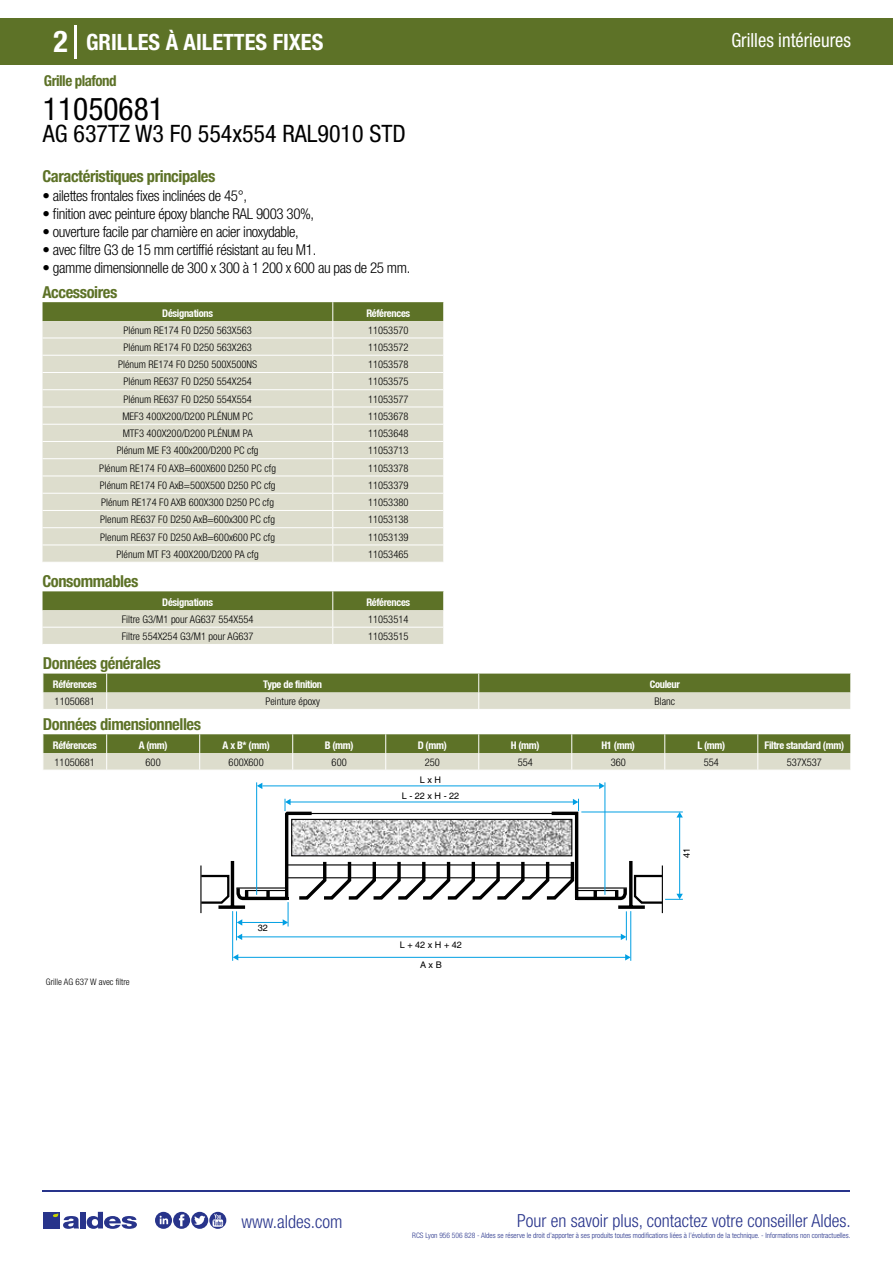
<style>
.page{position:relative;width:893px;height:1263px;background:#fff}
.page>*{position:absolute;margin:0;border:0;box-sizing:border-box;transform-origin:0 0}
.t1{font:condensed 31.5px "Helvetica Neue LT Std";color:#000}
.t2{font:700 condensed 30px "Helvetica Neue LT Std";color:#fff}
.t3{font:condensed 24px "Helvetica Neue LT Std";color:#000}
.t4{font:700 condensed 22.5px "Helvetica Neue LT Std";color:#fff}
.t5{font:condensed 19.5px "Helvetica Neue LT Std";color:#fff;scale:.95 1}
.t6{font:300 condensed 18px "Helvetica Neue";color:#28348b}
.t7{font:700 condensed 16.5px "Helvetica Neue LT Std";letter-spacing:-.025em;color:#5d7227}
.t8{font:300 condensed 15px "Helvetica Neue LT Std";letter-spacing:-.025em;color:#000}
.t9{font:700 condensed 15px "Helvetica Neue LT Std";letter-spacing:-.035em;color:#5d7227}
.t10{font:300 condensed 10.5px "Helvetica Neue";color:#000}
.t11{font:700 condensed 10.5px "Helvetica Neue";letter-spacing:-.03em;color:#fff}
.t12{font:9.15px/16px "Helvetica";color:#000;text-align:center}
.t13{font:300 condensed 9px "Helvetica Neue";color:#000}
.t14{font:300 condensed 7.5px "Helvetica Neue";color:#28348b}
</style>
<div class="page">
<div style="left:0;top:18px;width:893px;height:46px;background:#5d7227"></div>
<hr style="left:74px;top:25px;width:2px;height:33px;background:#fff">
<hr style="left:43px;top:1190px;width:807px;height:1px;background:#28348b">
<svg style="left:155px;top:1212px;width:71px;height:17px"></svg>
<div style="left:43px;top:1212px;width:17px;height:16px;background:#28348b"></div>
<div style="left:80px;top:1212px;width:6px;height:16px;background:#28348b"></div>
<svg style="left:87px;top:1212px;width:50px;height:17px"></svg>
<svg style="left:53px;top:1213px;width:26px;height:16px"></svg>
<svg style="left:43px;top:302px;width:401px;height:260px;background:#d5d7c3"></svg>
<svg style="left:43px;top:591px;width:401px;height:53px;background:#b1b894"></svg>
<svg style="left:43px;top:674px;width:808px;height:35px;background:#9aa577"></svg>
<svg style="left:43px;top:734px;width:808px;height:36px;background:#9ca779"></svg>
<hr style="left:256px;top:782px;width:1px;height:113px;background:#009fe3">
<hr style="left:604px;top:782px;width:1px;height:113px;background:#009fe3">
<hr style="left:262px;top:785px;width:338px;height:1px;background:#009fe3">
<svg style="left:599px;top:783px;width:6px;height:6px"></svg>
<svg style="left:257px;top:783px;width:5px;height:6px"></svg>
<hr style="left:232px;top:911px;width:1px;height:50px;background:#009fe3">
<hr style="left:238px;top:957px;width:388px;height:1px;background:#009fe3">
<svg style="left:625px;top:954px;width:5px;height:6px"></svg>
<svg style="left:233px;top:954px;width:5px;height:6px"></svg>
<svg style="left:200px;top:799px;width:483px;height:141px"></svg>
<hr style="left:630px;top:911px;width:1px;height:50px;background:#009fe3">
<h2 class="t2" style="left:54px;top:24px;width:16px">2</h2>
<h3 class="t4" style="left:86px;top:28px;width:239px">GRILLES À AILETTES FIXES</h3>
<h3 class="t5" style="left:731px;top:29px;width:127px">Grilles intérieures</h3>
<h3 class="t9" style="left:44px;top:71px;width:74px">Grille plafond</h3>
<h1 class="t1" style="left:43px;top:91px;width:122px">11050681</h1>
<h3 class="t3" style="left:43px;top:120px;width:364px">AG 637TZ W3 F0 554x554 RAL9010 STD</h3>
<h3 class="t7" style="left:43px;top:166px;width:174px">Caractéristiques principales</h3>
<h3 class="t8" style="left:43px;top:187px;width:206px">• ailettes frontales fixes inclinées de 45°,</h3>
<h3 class="t8" style="left:43px;top:205px;width:273px">• finition avec peinture époxy blanche RAL 9003 30%,</h3>
<h3 class="t8" style="left:43px;top:223px;width:258px">• ouverture facile par charnière en acier inoxydable,</h3>
<h3 class="t8" style="left:43px;top:241px;width:275px">• avec filtre G3 de 15 mm certiffié résistant au feu M1.</h3>
<h3 class="t8" style="left:43px;top:259px;width:369px">• gamme dimensionnelle de 300 x 300 à 1 200 x 600 au pas de 25 mm.</h3>
<h3 class="t7" style="left:43px;top:282px;width:76px">Accessoires</h3>
<p class="t11" style="left:162px;top:307px;width:52px">Désignations</p>
<p class="t11" style="left:366px;top:307px;width:45px">Références</p>
<p class="t10" style="left:123px;top:324px;width:130px">Plénum RE174 F0 D250 563X563</p>
<p class="t10" style="left:368px;top:324px;width:42px">11053570</p>
<p class="t10" style="left:123px;top:341px;width:130px">Plénum RE174 F0 D250 563X263</p>
<p class="t10" style="left:368px;top:341px;width:42px">11053572</p>
<p class="t10" style="left:118px;top:358px;width:141px">Plénum RE174 F0 D250 500X500NS</p>
<p class="t10" style="left:368px;top:358px;width:42px">11053578</p>
<p class="t10" style="left:123px;top:376px;width:130px">Plénum RE637 F0 D250 554X254</p>
<p class="t10" style="left:368px;top:376px;width:42px">11053575</p>
<p class="t10" style="left:123px;top:393px;width:130px">Plénum RE637 F0 D250 554X554</p>
<p class="t10" style="left:368px;top:393px;width:42px">11053577</p>
<p class="t10" style="left:122px;top:410px;width:132px">MEF3 400X200/D200 PLÉNUM PC</p>
<p class="t10" style="left:368px;top:410px;width:42px">11053678</p>
<p class="t10" style="left:123px;top:427px;width:131px">MTF3 400X200/D200 PLÉNUM PA</p>
<p class="t10" style="left:368px;top:427px;width:42px">11053648</p>
<p class="t10" style="left:117px;top:445px;width:143px">Plénum ME F3 400x200/D200 PC cfg</p>
<p class="t10" style="left:368px;top:445px;width:42px">11053713</p>
<p class="t10" style="left:99px;top:462px;width:178px">Plénum RE174 F0 AXB=600X600 D250 PC cfg</p>
<p class="t10" style="left:368px;top:462px;width:42px">11053378</p>
<p class="t10" style="left:100px;top:479px;width:177px">Plénum RE174 F0 AxB=500X500 D250 PC cfg</p>
<p class="t10" style="left:368px;top:479px;width:42px">11053379</p>
<p class="t10" style="left:101px;top:496px;width:174px">Plénum RE174 F0 AXB 600X300 D250 PC cfg</p>
<p class="t10" style="left:368px;top:496px;width:42px">11053380</p>
<p class="t10" style="left:100px;top:514px;width:176px">Plenum RE637 F0 D250 AxB=600x300 PC cfg</p>
<p class="t10" style="left:368px;top:514px;width:42px">11053138</p>
<p class="t10" style="left:100px;top:531px;width:176px">Plenum RE637 F0 D250 AxB=600x600 PC cfg</p>
<p class="t10" style="left:368px;top:531px;width:42px">11053139</p>
<p class="t10" style="left:117px;top:548px;width:144px">Plénum MT F3 400X200/D200 PA cfg</p>
<p class="t10" style="left:368px;top:548px;width:42px">11053465</p>
<h3 class="t7" style="left:43px;top:571px;width:97px">Consommables</h3>
<p class="t11" style="left:162px;top:596px;width:52px">Désignations</p>
<p class="t11" style="left:366px;top:596px;width:45px">Références</p>
<p class="t10" style="left:122px;top:613px;width:133px">Filtre G3/M1 pour AG637 554X554</p>
<p class="t10" style="left:368px;top:613px;width:42px">11053514</p>
<p class="t10" style="left:122px;top:630px;width:133px">Filtre 554X254 G3/M1 pour AG637</p>
<p class="t10" style="left:368px;top:630px;width:42px">11053515</p>
<h3 class="t7" style="left:43px;top:653px;width:119px">Données générales</h3>
<p class="t11" style="left:53px;top:678px;width:45px">Références</p>
<p class="t11" style="left:263px;top:678px;width:60px">Type de finition</p>
<p class="t11" style="left:650px;top:678px;width:32px">Couleur</p>
<p class="t10" style="left:55px;top:695px;width:42px">11050681</p>
<p class="t10" style="left:265px;top:695px;width:56px">Peinture époxy</p>
<p class="t10" style="left:654px;top:695px;width:22px">Blanc</p>
<h3 class="t7" style="left:43px;top:714px;width:160px">Données dimensionnelles</h3>
<p class="t11" style="left:53px;top:739px;width:45px">Références</p>
<p class="t11" style="left:139px;top:739px;width:30px">A (mm)</p>
<p class="t11" style="left:223px;top:739px;width:49px">A x B* (mm)</p>
<p class="t11" style="left:325px;top:739px;width:30px">B (mm)</p>
<p class="t11" style="left:418px;top:739px;width:31px">D (mm)</p>
<p class="t11" style="left:511px;top:739px;width:30px">H (mm)</p>
<p class="t11" style="left:601px;top:739px;width:35px">H1 (mm)</p>
<p class="t11" style="left:697px;top:739px;width:29px">L (mm)</p>
<p class="t11" style="left:764px;top:739px;width:81px">Filtre standard (mm)</p>
<p class="t10" style="left:55px;top:756px;width:42px">11050681</p>
<p class="t10" style="left:146px;top:756px;width:17px">600</p>
<p class="t10" style="left:229px;top:756px;width:37px">600X600</p>
<p class="t10" style="left:332px;top:756px;width:17px">600</p>
<p class="t10" style="left:425px;top:756px;width:17px">250</p>
<p class="t10" style="left:518px;top:756px;width:17px">554</p>
<p class="t10" style="left:611px;top:756px;width:17px">360</p>
<p class="t10" style="left:704px;top:756px;width:17px">554</p>
<p class="t10" style="left:787px;top:756px;width:37px">537X537</p>
<p class="t12" style="left:402px;top:772px;width:59px">L x H<br>L - 22 x H - 22</p>
<p class="t13" style="left:46px;top:977px;width:85px">Grille AG 637 W avec filtre</p>
<p class="t12" style="left:258px;top:920px;width:12px">32</p>
<p class="t12" style="left:400px;top:937px;width:64px">L + 42 x H + 42</p>
<p class="t12" style="left:420px;top:957px;width:23px">A x B</p>
<p class="t12" style="left:679px;top:858px;width:12px;rotate:-90deg">41</p>
<h3 class="t6" style="left:241px;top:1211px;width:102px">www.aldes.com</h3>
<h3 class="t6" style="left:517px;top:1211px;width:335px">Pour en savoir plus, contactez votre conseiller Aldes.</h3>
<p class="t14" style="left:412px;top:1230px;width:440px">RCS Lyon 956 506 828 - Aldes se réserve le droit d’apporter à ses produits toutes modifications liées à l’évolution de la technique. - Informations non contractuelles.</p>
</div>
